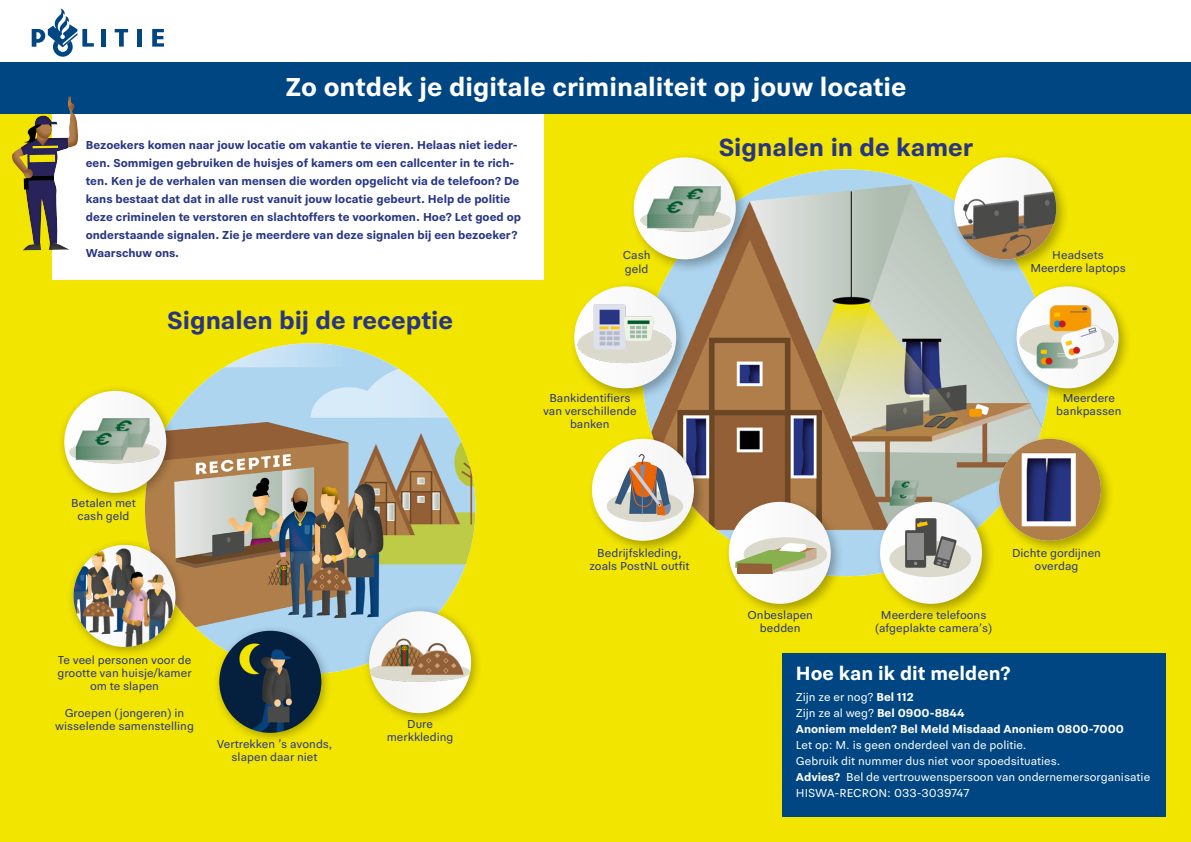
<style>
.page{position:relative;width:1191px;height:842px;background:#fff}
.page>*{position:absolute;margin:0;border:0;box-sizing:border-box;transform-origin:0 0}
.t1{font:700 27px "Politie Sans";color:#fff}
.t2{font:700 25.8px "Politie Sans";color:#283583}
.t3{font:700 20px "Politie Sans";color:#fff}
.t4{font:700 12px/18px "Politie Sans";color:#283583}
.t5{font:12px/13px "Politie Sans";color:#283583;text-align:center}
.t6{font:12px/16px "Politie Sans";color:#fff}
.t7{font:700 12px/16px "Politie Sans";color:#fff}
.s1{font-weight:400}
.s2{font-weight:700}
</style>
<div class="page">
<div style="left:0;top:77px;width:1191px;height:765px;background:#f2e500"></div>
<div style="left:52px;top:102px;width:492px;height:177px;background:#fff"></div>
<svg style="left:152px;top:29px;width:12px;height:18px"></svg>
<hr style="left:137px;top:29px;width:4px;height:18px;background:#004682">
<svg style="left:115px;top:29px;width:13px;height:18px"></svg>
<div style="left:101px;top:29px;width:5px;height:18px;background:#004682"></div>
<svg style="left:32px;top:9px;width:62px;height:48px"></svg>
<div style="left:0;top:62px;width:1191px;height:51px;background:#004682"></div>
<div style="left:56px;top:88px;width:31px;height:61px;background:#936037;opacity:.52"></div>
<svg style="left:3px;top:96px;width:76px;height:155px"></svg>
<div style="left:24px;top:178px;width:5px;height:12px;background:#000"></div>
<img style="left:145px;top:343px;width:330px;height:331px;border-radius:165px">
<img style="left:642px;top:169px;width:407px;height:407px;border-radius:203px">
<div style="left:782px;top:653px;width:384px;height:163px;background:#004682"></div>
<div style="left:628px;top:152px;width:121px;height:121px;background:#000;opacity:.3"></div>
<img style="left:634px;top:157px;width:102px;height:102px;border-radius:51px">
<div style="left:949px;top:152px;width:120px;height:121px;background:#000;opacity:.3"></div>
<img style="left:954px;top:157px;width:102px;height:102px;border-radius:51px">
<div style="left:1011px;top:281px;width:121px;height:121px;background:#000;opacity:.3"></div>
<img style="left:1016px;top:286px;width:102px;height:102px;border-radius:51px">
<div style="left:993px;top:434px;width:121px;height:120px;background:#000;opacity:.3"></div>
<img style="left:999px;top:439px;width:101px;height:102px;border-radius:51px">
<div style="left:569px;top:281px;width:120px;height:121px;background:#000;opacity:.3"></div>
<img style="left:574px;top:286px;width:102px;height:102px;border-radius:51px">
<div style="left:723px;top:497px;width:121px;height:120px;background:#000;opacity:.3"></div>
<div style="left:729px;top:502px;width:101px;height:102px;background:#f9f9f9;border-radius:51px"></div>
<div style="left:743px;top:537px;width:84px;height:34px;background:#dbd9cc;border-radius:50%"></div>
<svg style="left:735px;top:543px;width:82px;height:30px"></svg>
<div style="left:587px;top:434px;width:120px;height:120px;background:#000;opacity:.3"></div>
<div style="left:592px;top:439px;width:102px;height:102px;background:#f9f9f9;border-radius:51px"></div>
<div style="left:606px;top:491px;width:77px;height:31px;background:#dbd9cc;border-radius:50%"></div>
<svg style="left:615px;top:454px;width:58px;height:62px"></svg>
<div style="left:874px;top:496px;width:121px;height:121px;background:#000;opacity:.3"></div>
<div style="left:880px;top:502px;width:102px;height:102px;background:#f9f9f9;border-radius:51px"></div>
<div style="left:889px;top:541px;width:82px;height:36px;background:#dbd9cc;border-radius:50%"></div>
<div style="left:915px;top:518px;width:21px;height:38px;background:#4a4a49"></div>
<svg style="left:916px;top:521px;width:11px;height:6px"></svg>
<svg style="left:905px;top:530px;width:21px;height:38px"></svg>
<svg style="left:907px;top:533px;width:16px;height:32px"></svg>
<svg style="left:933px;top:536px;width:23px;height:32px"></svg>
<div style="left:57px;top:384px;width:121px;height:120px;background:#000;opacity:.3"></div>
<img style="left:64px;top:391px;width:102px;height:102px;border-radius:51px">
<div style="left:362px;top:604px;width:120px;height:120px;background:#000;opacity:.3"></div>
<img style="left:369px;top:611px;width:102px;height:102px;border-radius:51px">
<div style="left:66px;top:538px;width:121px;height:120px;background:#000;opacity:.3"></div>
<img style="left:73px;top:545px;width:102px;height:102px;border-radius:51px">
<div style="left:212px;top:623px;width:121px;height:121px;background:#000;opacity:.3"></div>
<img style="left:219px;top:631px;width:102px;height:102px;border-radius:51px">
<h1 class="t1" style="left:285px;top:70px;width:622px">Zo ontdek je digitale criminaliteit op jouw locatie</h1>
<p class="t4" style="left:86px;top:135px;width:437px">Bezoekers komen naar jouw locatie om vakantie te vieren. Helaas niet ieder&shy;een. Sommigen gebruiken de huisjes of kamers om een callcenter in te rich&shy;ten. Ken je de verhalen van mensen die worden opgelicht via de telefoon? De kans bestaat dat dat in alle rust vanuit jouw locatie gebeurt. Help de politie deze criminelen te verstoren en slachtoffers te voorkomen. Hoe? Let goed op onderstaande signalen. Zie je meerdere van deze signalen bij een bezoeker?<br>Waarschuw ons.</p>
<h2 class="t2" style="left:718px;top:131px;width:256px">Signalen in de kamer</h2>
<p class="t5" style="left:623px;top:247px;width:29px;line-height:14.4px;text-align:left">Cash geld</p>
<h2 class="t2" style="left:167px;top:304px;width:288px">Signalen bij de receptie</h2>
<p class="t5" style="left:543px;top:391px;width:95px">Bankidentifiers van verschillende banken</p>
<p class="t5" style="left:1030px;top:248px;width:97px">Headsets<br>Meerdere laptops</p>
<p class="t5" style="left:1056px;top:391px;width:67px">Meerdere bankpassen</p>
<p class="t5" style="left:71px;top:496px;width:66px">Betalen met cash geld</p>
<p class="t5" style="left:589px;top:546px;width:102px">Bedrijfskleding, zoals PostNL outfit</p>
<p class="t5" style="left:747px;top:608px;width:67px">Onbeslapen bedden</p>
<p class="t5" style="left:874px;top:608px;width:119px">Meerdere telefoons (afgeplakte camera’s)</p>
<p class="t5" style="left:1012px;top:546px;width:91px">Dichte gordijnen overdag</p>
<p class="t5" style="left:57px;top:653px;width:136px">Te veel personen voor de grootte van huisje/kamer om te slapen</p>
<p class="t5" style="left:55px;top:706px;width:140px">Groepen (jongeren) in wisselende samenstelling</p>
<p class="t5" style="left:217px;top:737px;width:117px">Vertrekken ’s avonds, slapen daar niet</p>
<p class="t5" style="left:387px;top:717px;width:68px">Dure merkkleding</p>
<h3 class="t3" style="left:796px;top:660px;width:216px">Hoe kan ik dit melden?</h3>
<p class="t7" style="left:796px;top:688px;width:329px"><span class="s1">Zijn ze er nog?</span> Bel 112<br><span class="s1">Zijn ze al weg?</span> Bel 0900-8844<br>Anoniem melden? Bel Meld Misdaad Anoniem 0800-7000</p>
<p class="t6" style="left:796px;top:736px;width:356px">Let op: M. is geen onderdeel van de politie.<br>Gebruik dit nummer dus niet voor spoedsituaties.<br><span class="s2">Advies?</span> Bel de vertrouwenspersoon van ondernemersorganisatie HISWA-RECRON: 033-3039747</p>
</div>
